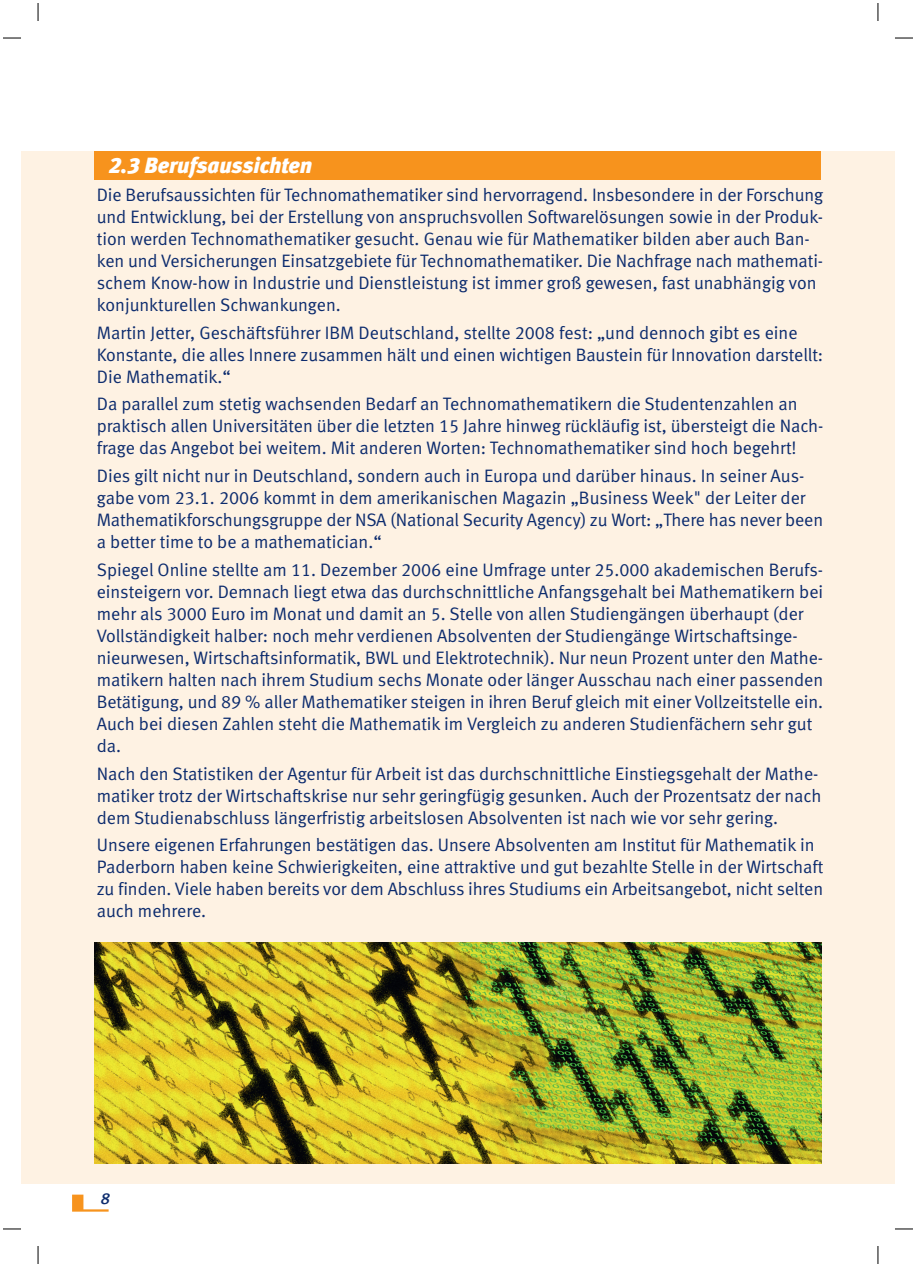
<style>
.page{position:relative;width:916px;height:1267px;background:#fff}
.page>*{position:absolute;margin:0;border:0;box-sizing:border-box;transform-origin:0 0}
.t1{font:italic 22px "Meta Black LF";color:#fff}
.t2{font:18px/22px "Meta Normal LF";color:#0d2c6e}
.t3{font:italic 16px "Meta Medium LF";color:#0d2c6e}
</style>
<div class="page">
<svg style="left:3px;top:1228px;width:18px;height:1px"></svg>
<svg style="left:38px;top:1246px;width:1px;height:18px"></svg>
<svg style="left:3px;top:38px;width:18px;height:1px"></svg>
<svg style="left:38px;top:3px;width:1px;height:18px"></svg>
<svg style="left:895px;top:38px;width:17px;height:1px"></svg>
<svg style="left:877px;top:3px;width:1px;height:18px"></svg>
<svg style="left:895px;top:1228px;width:17px;height:1px"></svg>
<svg style="left:877px;top:1246px;width:1px;height:18px"></svg>
<div style="left:21px;top:151px;width:873px;height:1032px;background:#fef2e3"></div>
<div style="left:95px;top:151px;width:725px;height:29px;background:#f7931d"></div>
<svg style="left:72px;top:1194px;width:37px;height:17px"></svg>
<img style="left:95px;top:942px;width:725px;height:221px">
<p class="t1" style="left:109px;top:157px;width:205px">2.3 Berufsaussichten</p>
<p class="t2" style="left:97px;top:185px;width:727px">Die Berufsaussichten für Technomathematiker sind hervorragend. Insbesondere in der Forschung und Entwicklung, bei der Erstellung von anspruchsvollen Softwarelösungen sowie in der Produk&shy;tion werden Technomathematiker gesucht. Genau wie für Mathematiker bilden aber auch Ban&shy;ken und Versicherungen Einsatzgebiete für Technomathematiker. Die Nachfrage nach mathemati&shy;schem Know-how in Industrie und Dienstleistung ist immer groß gewesen, fast unabhängig von konjunkturellen Schwankungen.</p>
<p class="t2" style="left:97px;top:323px;width:727px">Martin Jetter, Geschäftsführer IBM Deutschland, stellte 2008 fest: „und dennoch gibt es eine<br>Konstante, die alles Innere zusammen hält und einen wichtigen Baustein für Innovation darstellt:<br>Die Mathematik.“</p>
<p class="t2" style="left:97px;top:394px;width:727px">Da parallel zum stetig wachsenden Bedarf an Technomathematikern die Studentenzahlen an praktisch allen Universitäten über die letzten 15 Jahre hinweg rückläufig ist, übersteigt die Nach&shy;frage das Angebot bei weitem. Mit anderen Worten: Technomathematiker sind hoch begehrt!</p>
<p class="t2" style="left:97px;top:466px;width:727px">Dies gilt nicht nur in Deutschland, sondern auch in Europa und darüber hinaus. In seiner Aus&shy;gabe vom 23.1. 2006 kommt in dem amerikanischen Magazin „Business Week" der Leiter der Mathematikforschungsgruppe der NSA (National Security Agency) zu Wort: „There has never been a better time to be a mathematician.“</p>
<p class="t2" style="left:97px;top:560px;width:727px">Spiegel Online stellte am 11. Dezember 2006 eine Umfrage unter 25.000 akademischen Berufs&shy;einsteigern vor. Demnach liegt etwa das durchschnittliche Anfangsgehalt bei Mathematikern bei mehr als 3000 Euro im Monat und damit an 5. Stelle von allen Studiengängen überhaupt (der Vollständigkeit halber: noch mehr verdienen Absolventen der Studiengänge Wirtschaftsinge&shy;nieurwesen, Wirtschaftsinformatik, BWL und Elektrotechnik). Nur neun Prozent unter den Mathe&shy;matikern halten nach ihrem Studium sechs Monate oder länger Ausschau nach einer passenden Betätigung, und 89 % aller Mathematiker steigen in ihren Beruf gleich mit einer Vollzeitstelle ein.<br>Auch bei diesen Zahlen steht die Mathematik im Vergleich zu anderen Studienfächern sehr gut da.</p>
<p class="t2" style="left:97px;top:763px;width:725px">Nach den Statistiken der Agentur für Arbeit ist das durchschnittliche Einstiegsgehalt der Mathe&shy;matiker trotz der Wirtschaftskrise nur sehr geringfügig gesunken. Auch der Prozentsatz der nach dem Studienabschluss längerfristig arbeitslosen Absolventen ist nach wie vor sehr gering.</p>
<p class="t2" style="left:97px;top:835px;width:727px">Unsere eigenen Erfahrungen bestätigen das. Unsere Absolventen am Institut für Mathematik in Paderborn haben keine Schwierigkeiten, eine attraktive und gut bezahlte Stelle in der Wirtschaft zu finden. Viele haben bereits vor dem Abschluss ihres Studiums ein Arbeitsangebot, nicht selten auch mehrere.</p>
<p class="t3" style="left:101px;top:1192px;width:10px">8</p>
</div>
